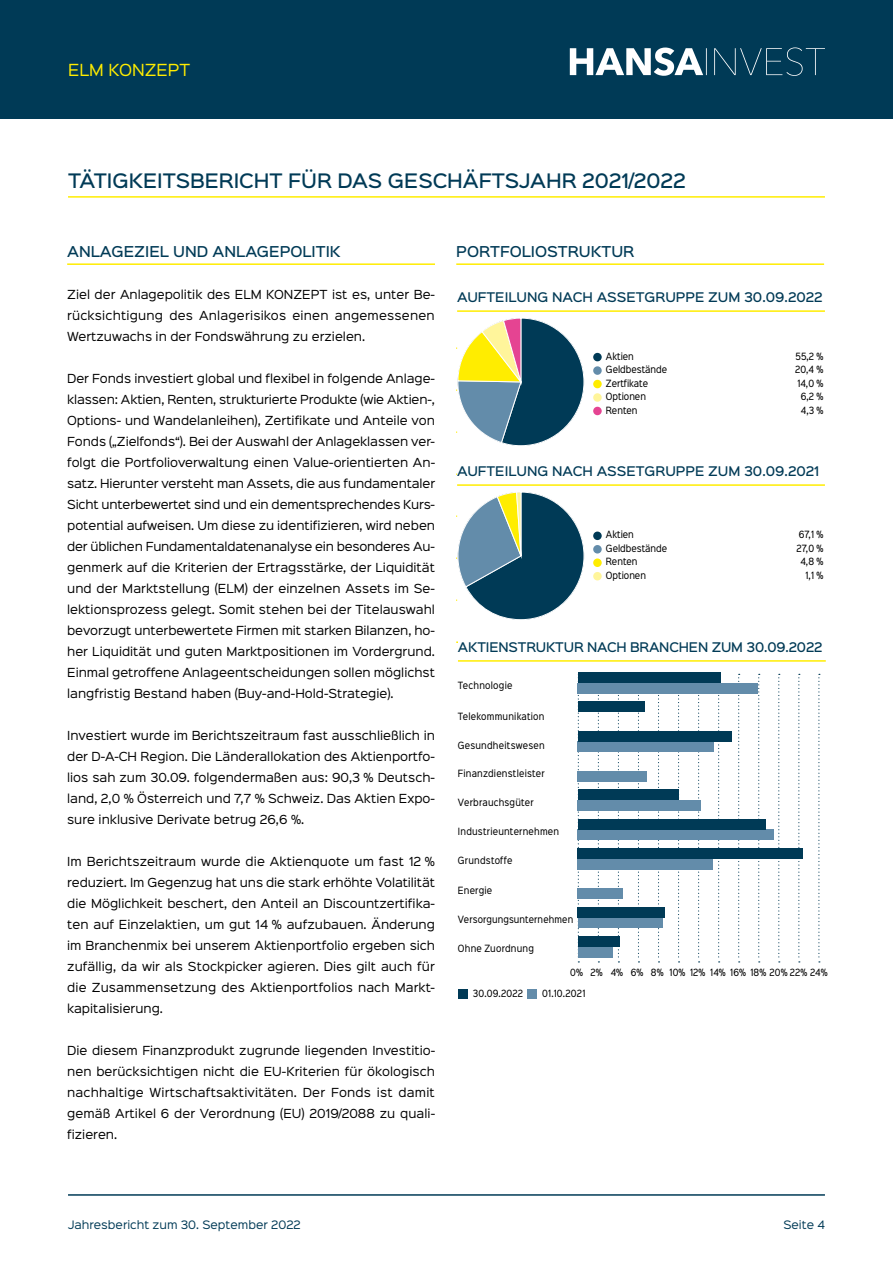
<style>
.page{position:relative;width:893px;height:1263px;background:#fff}
.page>*{position:absolute;margin:0;border:0;box-sizing:border-box;transform-origin:0 0}
.t1{font:500 18px "Sinkin Sans 500";color:#003a56}
.t2{font:15px "Sinkin Sans 400";color:#ffed00}
.t3{font:500 13.5px "Sinkin Sans 500";color:#003a56}
.t4{font:500 12px "Sinkin Sans 500";color:#003a56}
.t5{font:11.25px/21px "Sinkin Sans 400";color:#000;text-align:justify}
.t6{font:10.5px "Sinkin Sans 400";color:#003a56}
.t7{font:9px "Sinkin Sans Narrow W01 400 Rg";letter-spacing:.015em;color:#000}
</style>
<div class="page">
<div style="left:0;top:0;width:893px;height:119px;background:#003a56"></div>
<svg style="left:570px;top:47px;width:255px;height:29px"></svg>
<hr style="left:68px;top:1194px;width:757px;height:2px;background:#003a56">
<hr style="left:67px;top:263px;width:368px;height:2px;background:#ffed00">
<hr style="left:456px;top:263px;width:368px;height:2px;background:#ffed00">
<hr style="left:68px;top:196px;width:757px;height:2px;background:#ffed00">
<hr style="left:457px;top:310px;width:368px;height:2px;background:#ffed00">
<div style="left:593px;top:366px;width:9px;height:9px;background:#638caa;border-radius:50%"></div>
<div style="left:593px;top:380px;width:9px;height:8px;background:#ffed00;border-radius:50%"></div>
<div style="left:593px;top:393px;width:9px;height:9px;background:#fff59b;border-radius:50%"></div>
<div style="left:593px;top:407px;width:9px;height:8px;background:#e54492;border-radius:50%"></div>
<div style="left:593px;top:353px;width:9px;height:8px;background:#003a56;border-radius:50%"></div>
<svg style="left:456px;top:318px;width:128px;height:128px"></svg>
<hr style="left:457px;top:484px;width:368px;height:2px;background:#ffed00">
<div style="left:593px;top:545px;width:9px;height:8px;background:#638caa;border-radius:50%"></div>
<div style="left:593px;top:558px;width:9px;height:9px;background:#ffed00;border-radius:50%"></div>
<div style="left:593px;top:572px;width:9px;height:8px;background:#fff59b;border-radius:50%"></div>
<svg style="left:593px;top:531px;width:9px;height:9px"></svg>
<svg style="left:456px;top:492px;width:129px;height:128px"></svg>
<svg style="left:578px;top:693px;width:1px;height:269px"></svg>
<svg style="left:818px;top:674px;width:2px;height:288px"></svg>
<svg style="left:598px;top:693px;width:1px;height:269px"></svg>
<svg style="left:738px;top:674px;width:2px;height:288px"></svg>
<svg style="left:758px;top:674px;width:2px;height:288px"></svg>
<svg style="left:778px;top:674px;width:2px;height:288px"></svg>
<svg style="left:798px;top:674px;width:2px;height:288px"></svg>
<div style="left:458px;top:989px;width:9px;height:9px;background:#003a56"></div>
<div style="left:527px;top:989px;width:9px;height:9px;background:#638caa"></div>
<hr style="left:458px;top:660px;width:368px;height:2px;background:#ffed00">
<svg style="left:618px;top:693px;width:1px;height:269px"></svg>
<svg style="left:638px;top:693px;width:1px;height:269px"></svg>
<svg style="left:658px;top:693px;width:1px;height:269px"></svg>
<svg style="left:678px;top:693px;width:2px;height:269px"></svg>
<svg style="left:698px;top:693px;width:2px;height:269px"></svg>
<svg style="left:718px;top:693px;width:2px;height:269px"></svg>
<div style="left:578px;top:683px;width:180px;height:10px;background:#638caa"></div>
<div style="left:578px;top:672px;width:142px;height:11px;background:#003a56"></div>
<div style="left:578px;top:702px;width:66px;height:10px;background:#003a56"></div>
<div style="left:578px;top:741px;width:136px;height:11px;background:#638caa"></div>
<div style="left:578px;top:731px;width:153px;height:10px;background:#003a56"></div>
<div style="left:578px;top:771px;width:69px;height:10px;background:#638caa"></div>
<div style="left:578px;top:800px;width:123px;height:11px;background:#638caa"></div>
<div style="left:578px;top:789px;width:100px;height:11px;background:#003a56"></div>
<div style="left:578px;top:829px;width:196px;height:11px;background:#638caa"></div>
<div style="left:578px;top:819px;width:187px;height:10px;background:#003a56"></div>
<div style="left:578px;top:947px;width:35px;height:10px;background:#638caa"></div>
<div style="left:578px;top:936px;width:42px;height:11px;background:#003a56"></div>
<div style="left:578px;top:917px;width:84px;height:11px;background:#638caa"></div>
<div style="left:578px;top:907px;width:87px;height:10px;background:#003a56"></div>
<div style="left:578px;top:888px;width:45px;height:11px;background:#638caa"></div>
<div style="left:578px;top:859px;width:135px;height:10px;background:#638caa"></div>
<div style="left:578px;top:848px;width:225px;height:11px;background:#003a56"></div>
<h2 class="t2" style="left:68px;top:57px;width:124px">ELM KONZEPT</h2>
<h1 class="t1" style="left:68px;top:165px;width:619px">TÄTIGKEITSBERICHT FÜR DAS GESCHÄFTSJAHR 2021/2022</h1>
<p class="t3" style="left:67px;top:240px;width:275px">ANLAGEZIEL UND ANLAGEPOLITIK</p>
<p class="t5" style="left:67px;top:283px;width:369px">Ziel der Anlagepolitik des ELM KONZEPT ist es, unter Be&shy;rücksichtigung des Anlagerisikos einen angemessenen Wertzuwachs in der Fondswährung zu erzielen.</p>
<p class="t5" style="left:67px;top:367px;width:369px">Der Fonds investiert global und flexibel in folgende Anlage&shy;klassen: Aktien, Renten, strukturierte Produkte (wie Aktien-, Options- und Wandelanleihen), Zertifikate und Anteile von Fonds („Zielfonds“). Bei der Auswahl der Anlageklassen ver&shy;folgt die Portfolioverwaltung einen Value-orientierten An&shy;satz. Hierunter versteht man Assets, die aus fundamentaler Sicht unterbewertet sind und ein dementsprechendes Kurs&shy;potential aufweisen. Um diese zu identifizieren, wird neben der üblichen Fundamentaldatenanalyse ein besonderes Au&shy;genmerk auf die Kriterien der Ertragsstärke, der Liquidität und der Marktstellung (ELM) der einzelnen Assets im Se&shy;lektionsprozess gelegt. Somit stehen bei der Titelauswahl bevorzugt unterbewertete Firmen mit starken Bilanzen, ho&shy;her Liquidität und guten Marktpositionen im Vordergrund.<br>Einmal getroffene Anlageentscheidungen sollen möglichst langfristig Bestand haben (Buy-and-Hold-Strategie).</p>
<p class="t5" style="left:67px;top:724px;width:369px">Investiert wurde im Berichtszeitraum fast ausschließlich in der D-A-CH Region. Die Länderallokation des Aktienportfo&shy;lios sah zum 30.09. folgendermaßen aus: 90,3 % Deutsch&shy;land, 2,0 % Österreich und 7,7 % Schweiz. Das Aktien Expo&shy;sure inklusive Derivate betrug 26,6 %.</p>
<p class="t5" style="left:67px;top:850px;width:369px">Im Berichtszeitraum wurde die Aktienquote um fast 12 % reduziert. Im Gegenzug hat uns die stark erhöhte Volatilität die Möglichkeit beschert, den Anteil an Discountzertifika&shy;ten auf Einzelaktien, um gut 14 % aufzubauen. Änderung im Branchenmix bei unserem Aktienportfolio ergeben sich zufällig, da wir als Stockpicker agieren. Dies gilt auch für die Zusammensetzung des Aktienportfolios nach Markt&shy;kapitalisierung.</p>
<p class="t5" style="left:67px;top:1039px;width:369px">Die diesem Finanzprodukt zugrunde liegenden Investitio&shy;nen berücksichtigen nicht die EU-Kriterien für ökologisch nachhaltige Wirtschaftsaktivitäten. Der Fonds ist damit gemäß Artikel 6 der Verordnung (EU) 2019/2088 zu quali&shy;fizieren.</p>
<p class="t3" style="left:456px;top:240px;width:180px">PORTFOLIOSTRUKTUR</p>
<p class="t4" style="left:457px;top:287px;width:367px">AUFTEILUNG NACH ASSETGRUPPE ZUM 30.09.2022</p>
<p class="t7" style="left:606px;top:350px;width:29px">Aktien</p>
<p class="t7" style="left:795px;top:350px;width:29px">55,2 %</p>
<p class="t7" style="left:606px;top:363px;width:63px">Geldbestände</p>
<p class="t7" style="left:795px;top:363px;width:30px">20,4 %</p>
<p class="t7" style="left:606px;top:377px;width:44px">Zertfikate</p>
<p class="t7" style="left:797px;top:377px;width:28px">14,0 %</p>
<p class="t7" style="left:606px;top:390px;width:42px">Optionen</p>
<p class="t7" style="left:801px;top:390px;width:24px">6,2 %</p>
<p class="t7" style="left:606px;top:404px;width:33px">Renten</p>
<p class="t7" style="left:801px;top:404px;width:24px">4,3 %</p>
<p class="t4" style="left:457px;top:461px;width:364px">AUFTEILUNG NACH ASSETGRUPPE ZUM 30.09.2021</p>
<p class="t7" style="left:606px;top:528px;width:29px">Aktien</p>
<p class="t7" style="left:799px;top:528px;width:26px">67,1 %</p>
<p class="t7" style="left:606px;top:542px;width:63px">Geldbestände</p>
<p class="t7" style="left:797px;top:542px;width:28px">27,0 %</p>
<p class="t7" style="left:606px;top:555px;width:33px">Renten</p>
<p class="t7" style="left:800px;top:555px;width:25px">4,8 %</p>
<p class="t7" style="left:606px;top:569px;width:42px">Optionen</p>
<p class="t7" style="left:805px;top:569px;width:19px">1,1 %</p>
<p class="t4" style="left:458px;top:636px;width:366px">AKTIENSTRUKTUR NACH BRANCHEN ZUM 30.09.2022</p>
<p class="t7" style="left:458px;top:678px;width:56px">Technologie</p>
<p class="t7" style="left:458px;top:710px;width:88px">Telekommunikation</p>
<p class="t7" style="left:458px;top:739px;width:88px">Gesundheitswesen</p>
<p class="t7" style="left:458px;top:767px;width:88px">Finanzdienstleister</p>
<p class="t7" style="left:458px;top:796px;width:77px">Verbrauchsgüter</p>
<p class="t7" style="left:458px;top:825px;width:103px">Industrieunternehmen</p>
<p class="t7" style="left:458px;top:854px;width:56px">Grundstoffe</p>
<p class="t7" style="left:458px;top:884px;width:36px">Energie</p>
<p class="t7" style="left:458px;top:913px;width:117px">Versorgungsunternehmen</p>
<p class="t7" style="left:458px;top:942px;width:77px">Ohne Zuordnung</p>
<p class="t7" style="left:570px;top:966px;width:34px">0% 2%</p>
<p class="t7" style="left:730px;top:966px;width:99px">16% 18% 20% 22% 24%</p>
<p class="t7" style="left:611px;top:966px;width:116px">4% 6% 8% 10% 12% 14%</p>
<p class="t7" style="left:473px;top:987px;width:52px">30.09.2022</p>
<p class="t7" style="left:542px;top:987px;width:45px">01.10.2021</p>
<p class="t6" style="left:68px;top:1216px;width:234px">Jahresbericht zum 30. September 2022</p>
<p class="t6" style="left:783px;top:1216px;width:43px">Seite 4</p>
</div>
